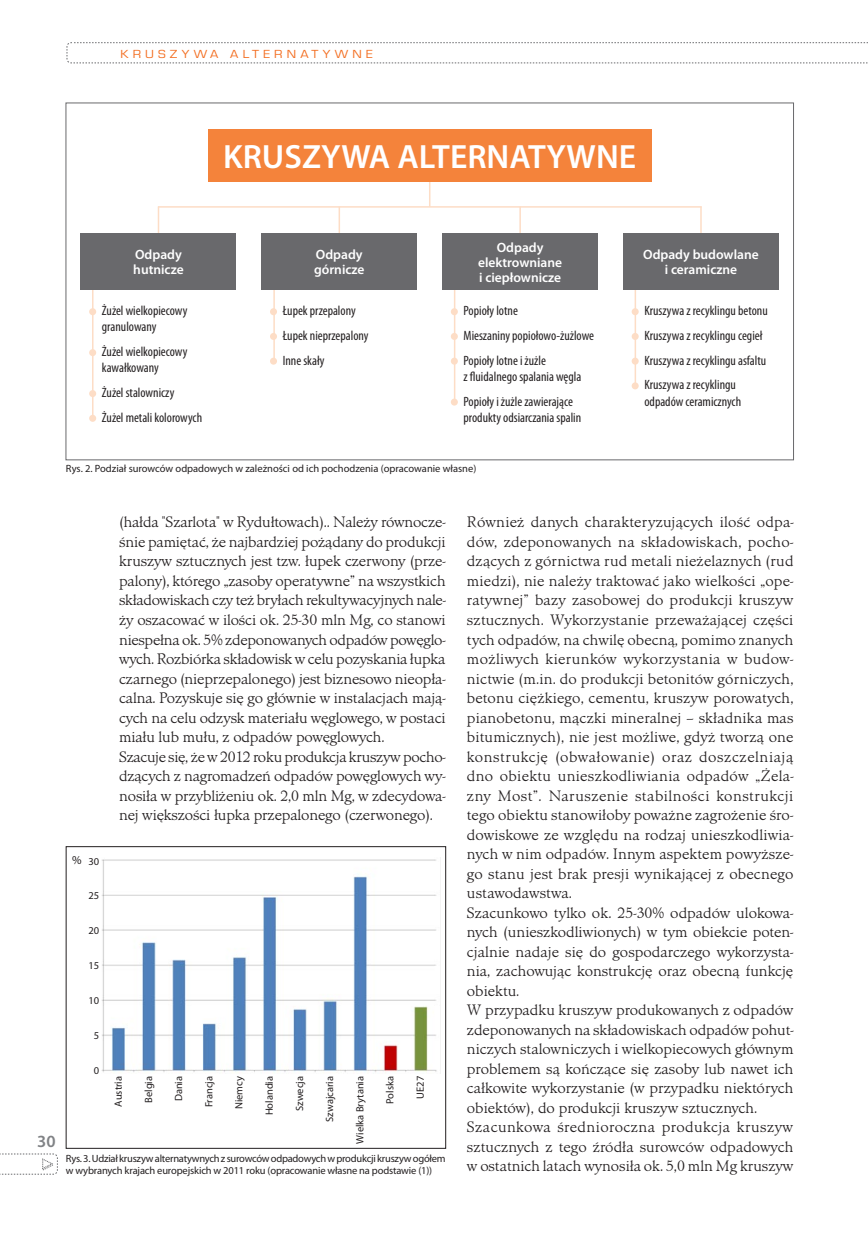
<style>
.page{position:relative;width:868px;height:1234px;background:#fff}
.page>*{position:absolute;margin:0;border:0;box-sizing:border-box;transform-origin:0 0}
.t1{font:600 33.75px "Myriad Pro";color:#fff}
.t2{font:600 17.1px "Myriad Pro";color:#808285}
.t3{font:300 15.75px/19.5px "Minister TCE";color:#231f20}
.t4{font:condensed 13.5px/24.8px "Myriad Pro";color:#231f20}
.t5{font:600 13.5px/15px "Myriad Pro";color:#fff}
.t6{font:12.15px "Eurostile TCE";letter-spacing:.31em;color:#f36e21;scale:1.11 1}
.t7{font:10.5px/12.6px "Myriad Pro";letter-spacing:-.005em;color:#231f20}
.s1{font-size:12px}
</style>
<div class="page">
<svg style="left:67px;top:42px;width:801px;height:22px"></svg>
<hr style="left:429px;top:151px;width:1px;height:56px;background:#fdddc6">
<hr style="left:158px;top:206px;width:1px;height:52px;background:#fdddc6">
<hr style="left:158px;top:206px;width:543px;height:1px;background:#fdddc6">
<hr style="left:338px;top:206px;width:2px;height:52px;background:#fdddc6">
<hr style="left:519px;top:206px;width:2px;height:52px;background:#fdddc6">
<hr style="left:700px;top:206px;width:1px;height:52px;background:#fdddc6">
<hr style="left:92px;top:234px;width:1px;height:184px;background:#fdddc6">
<hr style="left:273px;top:234px;width:2px;height:125px;background:#fdddc6">
<hr style="left:454px;top:234px;width:1px;height:167px;background:#fdddc6">
<hr style="left:634px;top:234px;width:2px;height:150px;background:#fdddc6">
<div style="left:89px;top:308px;width:7px;height:7px;background:#fdddc6;border-radius:50%"></div>
<div style="left:89px;top:349px;width:7px;height:7px;background:#fdddc6;border-radius:50%"></div>
<div style="left:89px;top:390px;width:7px;height:7px;background:#fdddc6;border-radius:50%"></div>
<div style="left:89px;top:414px;width:7px;height:8px;background:#fdddc6;border-radius:50%"></div>
<div style="left:270px;top:308px;width:7px;height:7px;background:#fdddc6;border-radius:50%"></div>
<div style="left:270px;top:333px;width:7px;height:7px;background:#fdddc6;border-radius:50%"></div>
<div style="left:270px;top:357px;width:7px;height:7px;background:#fdddc6;border-radius:50%"></div>
<div style="left:451px;top:308px;width:7px;height:7px;background:#fdddc6;border-radius:50%"></div>
<div style="left:451px;top:333px;width:7px;height:7px;background:#fdddc6;border-radius:50%"></div>
<div style="left:451px;top:357px;width:7px;height:7px;background:#fdddc6;border-radius:50%"></div>
<div style="left:451px;top:398px;width:7px;height:7px;background:#fdddc6;border-radius:50%"></div>
<div style="left:631px;top:308px;width:7px;height:7px;background:#fdddc6;border-radius:50%"></div>
<div style="left:631px;top:333px;width:7px;height:7px;background:#fdddc6;border-radius:50%"></div>
<div style="left:631px;top:357px;width:7px;height:7px;background:#fdddc6;border-radius:50%"></div>
<div style="left:631px;top:382px;width:7px;height:7px;background:#fdddc6;border-radius:50%"></div>
<div style="left:81px;top:234px;width:155px;height:56px;background:#69696c"></div>
<div style="left:208px;top:129px;width:443px;height:52px;background:#f4833b"></div>
<div style="left:261px;top:234px;width:156px;height:56px;background:#69696c"></div>
<div style="left:442px;top:234px;width:156px;height:56px;background:#69696c"></div>
<div style="left:623px;top:234px;width:155px;height:56px;background:#69696c"></div>
<img style="left:101px;top:859px;width:336px;height:213px">
<div style="left:66px;top:846px;width:380px;height:302px;border:1px solid #231f20"></div>
<svg style="left:0;top:1153px;width:58px;height:21px"></svg>
<p class="t6" style="left:120px;top:47px;width:229px">KRUSZYWA ALTERNATYWNE</p>
<h1 class="t1" style="left:223px;top:138px;width:414px">KRUSZYWA ALTERNATYWNE</h1>
<p class="t5" style="left:133px;top:247px;width:52px">Odpady hutnicze</p>
<p class="t5" style="left:478px;top:240px;width:86px;text-align:center">Odpady elektrowniane i ciepłownicze</p>
<p class="t5" style="left:643px;top:247px;width:117px;text-align:center">Odpady budowlane i ceramiczne</p>
<p class="t5" style="left:314px;top:247px;width:52px">Odpady górnicze</p>
<p class="t4" style="left:102px;top:303px;width:87px;line-height:16.2px">Żużel wielkopiecowy granulowany</p>
<p class="t4" style="left:102px;top:344px;width:87px;line-height:16.2px">Żużel wielkopiecowy kawałkowany</p>
<p class="t4" style="left:102px;top:380px;width:102px">Żużel stalowniczy<br>Żużel metali kolorowych</p>
<p class="t4" style="left:283px;top:298px;width:87px">Łupek przepalony<br>Łupek nieprzepalony<br>Inne skały</p>
<p class="t4" style="left:463px;top:298px;width:132px">Popioły lotne<br>Mieszaniny popiołowo-żużlowe<br>Popioły lotne i żużle</p>
<p class="t4" style="left:463px;top:364px;width:119px">z fluidalnego spalania węgla<br>Popioły i żużle zawierające</p>
<p class="t4" style="left:463px;top:405px;width:119px">produkty odsiarczania spalin</p>
<p class="t7" style="left:66px;top:462px;width:412px">Rys. 2. Podział surowców odpadowych w zależności od ich pochodzenia (opracowanie własne)</p>
<p class="t4" style="left:644px;top:298px;width:125px">Kruszywa z recyklingu betonu<br>Kruszywa z recyklingu cegieł<br>Kruszywa z recyklingu asfaltu<br>Kruszywa z recyklingu</p>
<p class="t4" style="left:644px;top:389px;width:98px">odpadów ceramicznych</p>
<p class="t2" style="left:37px;top:1131px;width:20px">30</p>
<p class="t3" style="left:119px;top:512px;width:328px">(hałda "Szarlota" w Rydułtowach).. Należy równocze&shy;śnie pamiętać, że najbardziej pożądany do produkcji kruszyw sztucznych jest tzw. łupek czerwony (prze&shy;palony), którego „zasoby operatywne” na wszystkich składowiskach czy też bryłach rekultywacyjnych nale&shy;ży oszacować w ilości ok. 25-30 mln Mg, co stanowi niespełna ok. 5% zdeponowanych odpadów powęglo&shy;wych. Rozbiórka składowisk w celu pozyskania łupka czarnego (nieprzepalonego) jest biznesowo nieopła&shy;calna. Pozyskuje się go głównie w instalacjach mają&shy;cych na celu odzysk materiału węglowego, w postaci miału lub mułu, z odpadów powęglowych.<br>Szacuje się, że w 2012 roku produkcja kruszyw pocho&shy;dzących z nagromadzeń odpadów powęglowych wy&shy;nosiła w przybliżeniu ok. 2,0 mln Mg, w zdecydowa&shy;nej większości łupka przepalonego (czerwonego).</p>
<p class="t3" style="left:467px;top:512px;width:328px">Również danych charakteryzujących ilość odpa&shy;dów, zdeponowanych na składowiskach, pocho&shy;dzących z górnictwa rud metali nieżelaznych (rud miedzi), nie należy traktować jako wielkości „ope&shy;ratywnej” bazy zasobowej do produkcji kruszyw sztucznych. Wykorzystanie przeważającej części tych odpadów, na chwilę obecną, pomimo znanych możliwych kierunków wykorzystania w budow&shy;nictwie (m.in. do produkcji betonitów górniczych, betonu ciężkiego, cementu, kruszyw porowatych, pianobetonu, mączki mineralnej – składnika mas bitumicznych), nie jest możliwe, gdyż tworzą one konstrukcję (obwałowanie) oraz doszczelniają dno obiektu unieszkodliwiania odpadów „Żela&shy;zny Most”. Naruszenie stabilności konstrukcji tego obiektu stanowiłoby poważne zagrożenie śro&shy;dowiskowe ze względu na rodzaj unieszkodliwia&shy;nych w nim odpadów. Innym aspektem powyższe&shy;go stanu jest brak presji wynikającej z obecnego ustawodawstwa.<br>Szacunkowo tylko ok. 25-30% odpadów ulokowa&shy;nych (unieszkodliwionych) w tym obiekcie poten&shy;cjalnie nadaje się do gospodarczego wykorzysta&shy;nia, zachowując konstrukcję oraz obecną funkcję obiektu.<br>W przypadku kruszyw produkowanych z odpadów zdeponowanych na składowiskach odpadów pohut&shy;niczych stalowniczych i wielkopiecowych głównym problemem są kończące się zasoby lub nawet ich całkowite wykorzystanie (w przypadku niektórych obiektów), do produkcji kruszyw sztucznych.<br>Szacunkowa średnioroczna produkcja kruszyw sztucznych z tego źródła surowców odpadowych w ostatnich latach wynosiła ok. 5,0 mln Mg kruszyw</p>
<p class="t7" style="left:72px;top:854px;width:29px"><span class="s1">%</span> 30</p>
<p class="t7" style="left:89px;top:889px;width:12px">25</p>
<p class="t7" style="left:89px;top:924px;width:12px">20</p>
<p class="t7" style="left:89px;top:959px;width:12px">15</p>
<p class="t7" style="left:89px;top:994px;width:12px">10</p>
<p class="t7" style="left:94px;top:1029px;width:7px">5</p>
<p class="t7" style="left:94px;top:1063px;width:7px">0</p>
<p class="t7" style="left:112px;top:1106px;width:32px;rotate:-90deg">Austria</p>
<p class="t7" style="left:142px;top:1102px;width:28px;rotate:-90deg">Belgia</p>
<p class="t7" style="left:173px;top:1101px;width:27px;rotate:-90deg">Dania</p>
<p class="t7" style="left:203px;top:1107px;width:33px;rotate:-90deg">Francja</p>
<p class="t7" style="left:233px;top:1108px;width:35px;rotate:-90deg">Niemcy</p>
<p class="t7" style="left:263px;top:1115px;width:41px;rotate:-90deg">Holandia</p>
<p class="t7" style="left:293px;top:1110px;width:37px;rotate:-90deg">Szwecja</p>
<p class="t7" style="left:323px;top:1121px;width:47px;rotate:-90deg">Szwajcaria</p>
<p class="t7" style="left:353px;top:1143px;width:69px;rotate:-90deg">Wielka Brytania</p>
<p class="t7" style="left:384px;top:1103px;width:29px;rotate:-90deg">Polska</p>
<p class="t7" style="left:414px;top:1098px;width:24px;rotate:-90deg">UE27</p>
<p class="t7" style="left:66px;top:1151px;width:381px">Rys. 3.Udział kruszyw alternatywnych z surowców odpadowych wprodukcji kruszyw ogółem w wybranych krajach europejskich w 2011 roku (opracowanie własne na podstawie (1))</p>
</div>
